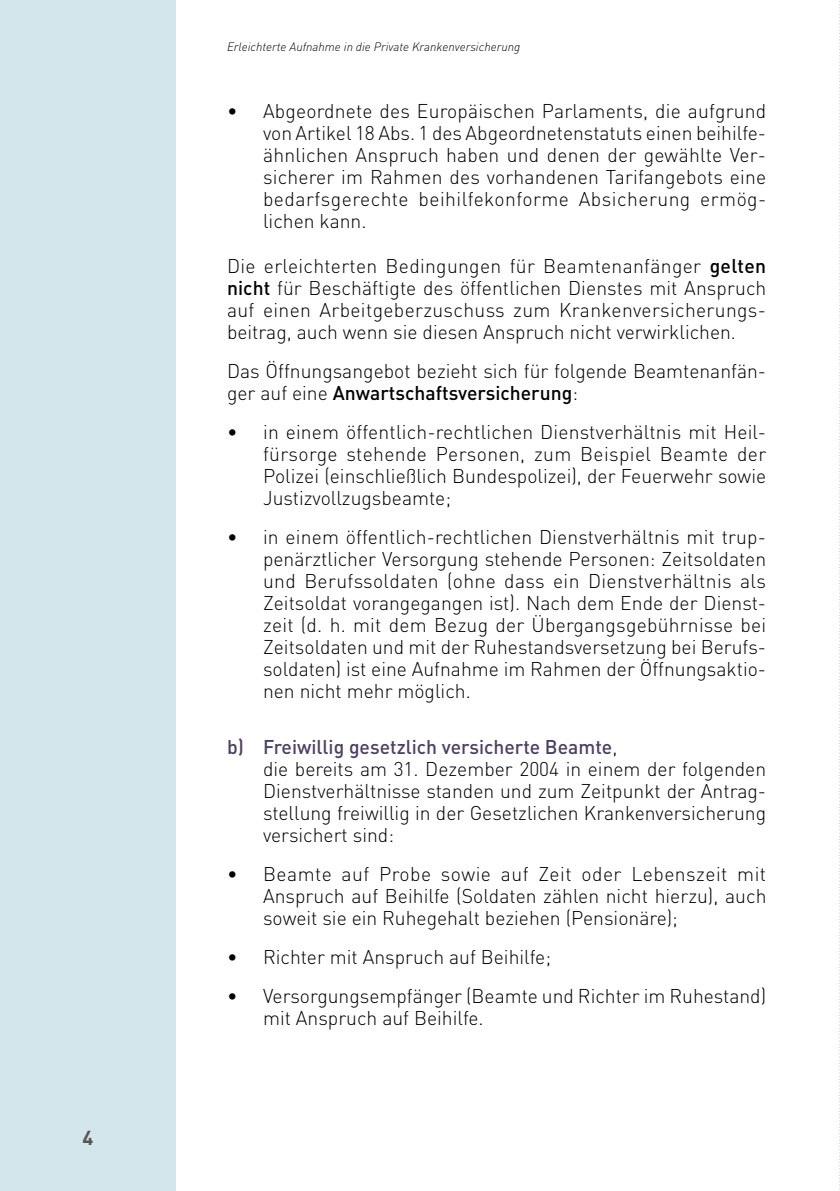
<style>
.page{position:relative;width:840px;height:1191px;background:#fff}
.page>*{position:absolute;margin:0;border:0;box-sizing:border-box;transform-origin:0 0}
.t1{font:700 20px "DIN";color:#565655}
.t2{font:300 19.8px/22px "DIN";color:#000}
.t3{font:italic 300 12px "DIN";color:#000}
.s1{font-weight:500}
.s2{font-weight:500;color:#4e4063}
</style>
<div class="page">
<svg style="left:839px;top:1px;width:1px;height:1188px"></svg>
<div style="left:0;top:0;width:176px;height:1191px;background:#d2e6ec"></div>
<p class="t1" style="left:82px;top:1124px;width:12px">4</p>
<p class="t3" style="left:227px;top:39px;width:295px">Erleichterte Aufnahme in die Private Krankenversicherung</p>
<p class="t2" style="left:263px;top:100px;width:504px;text-indent:-36px">• Abgeordnete des Europäischen Parlaments, die aufgrund von Artikel 18 Abs. 1 des Abgeordnetenstatuts einen beihilfe&shy;ähnlichen Anspruch haben und denen der gewählte Ver&shy;sicherer im Rahmen des vorhandenen Tarifangebots eine bedarfsgerechte beihilfekonforme Absicherung ermög&shy;lichen kann.</p>
<p class="t2" style="left:227px;top:254px;width:540px">Die erleichterten Bedingungen für Beamtenanfänger <span class="s1">gelten nicht</span> für Beschäftigte des öffentlichen Dienstes mit Anspruch auf einen Arbeitgeberzuschuss zum Krankenversicherungs&shy;beitrag, auch wenn sie diesen Anspruch nicht verwirklichen.</p>
<p class="t2" style="left:227px;top:359px;width:540px">Das Öffnungsangebot bezieht sich für folgende Beamtenanfän&shy;ger auf eine <span class="s1">Anwartschaftsversicherung</span>:</p>
<p class="t2" style="left:263px;top:420px;width:504px;text-align:justify;text-indent:-36px">• in einem öffentlich-rechtlichen Dienstverhältnis mit Heil&shy;fürsorge stehende Personen, zum Beispiel Beamte der Polizei (einschließlich Bundespolizei), der Feuerwehr sowie Justizvollzugsbeamte;</p>
<p class="t2" style="left:263px;top:525px;width:504px;text-align:justify;text-indent:-36px">• in einem öffentlich-rechtlichen Dienstverhältnis mit trup&shy;penärztlicher Versorgung stehende Personen: Zeitsoldaten und Berufssoldaten (ohne dass ein Dienstverhältnis als Zeitsoldat vorangegangen ist). Nach dem Ende der Dienst&shy;zeit (d. h. mit dem Bezug der Übergangsgebührnisse bei Zeitsoldaten und mit der Ruhestandsversetzung bei Berufs&shy;soldaten) ist eine Aufnahme im Rahmen der Öffnungsaktio&shy;nen nicht mehr möglich.</p>
<p class="t2" style="left:263px;top:735px;width:504px;text-indent:-36px"><span class="s2">b) Freiwillig gesetzlich versicherte Beamte</span>,<br>die bereits am 31. Dezember 2004 in einem der folgenden Dienstverhältnisse standen und zum Zeitpunkt der Antrag&shy;stellung freiwillig in der Gesetzlichen Krankenversicherung versichert sind:</p>
<p class="t2" style="left:263px;top:862px;width:504px;text-align:justify;text-indent:-36px">• Beamte auf Probe sowie auf Zeit oder Lebenszeit mit Anspruch auf Beihilfe (Soldaten zählen nicht hierzu), auch soweit sie ein Ruhegehalt beziehen (Pensionäre);</p>
<p class="t2" style="left:227px;top:945px;width:325px">• Richter mit Anspruch auf Beihilfe;</p>
<p class="t2" style="left:263px;top:984px;width:504px;text-indent:-36px">• Versorgungsempfänger (Beamte und Richter im Ruhestand) mit Anspruch auf Beihilfe.</p>
</div>
